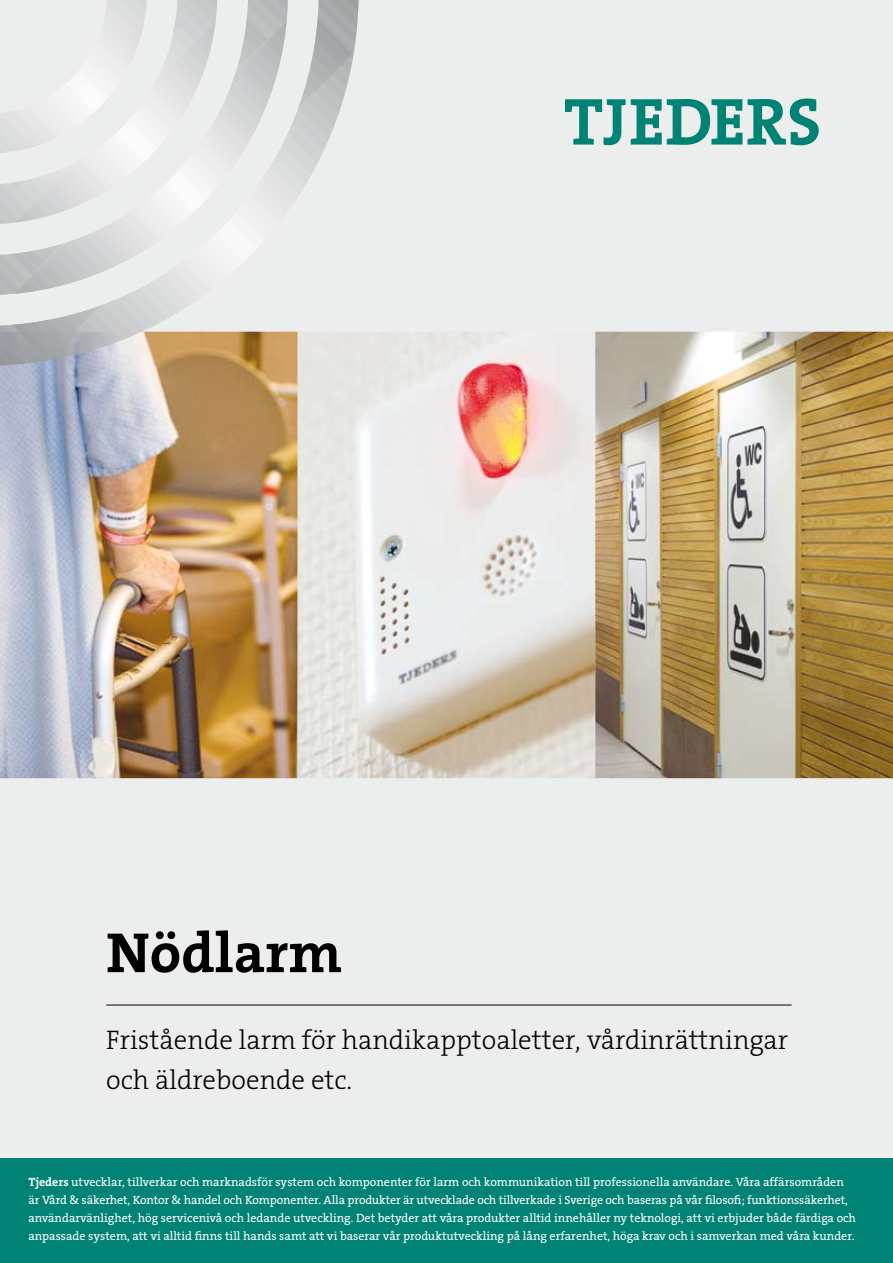
<style>
.page{position:relative;width:893px;height:1263px;background:#fff}
.page>*{position:absolute;margin:0;border:0;box-sizing:border-box;transform-origin:0 0}
.t1{font:700 57px "The Serif B7";color:#000}
.t2{font:300 27px/40.5px "The Serif B3";color:#000}
.t3{font:12px/18px "The Serif B5 Plain";color:#fff}
.s1{font-family:"The Serif B7";font-weight:700}
</style>
<div class="page">
<div style="left:0;top:0;width:893px;height:1216px;background:#eceded"></div>
<svg style="left:565px;top:99px;width:254px;height:46px"></svg>
<hr style="left:106px;top:1005px;width:686px;height:1px;background:#000">
<img style="left:0;top:332px;width:893px;height:446px">
<div style="left:0;top:1159px;width:893px;height:104px;background:#008374"></div>
<svg style="left:0;top:0;width:359px;height:365px"></svg>
<h1 class="t1" style="left:106px;top:922px;width:237px">Nödlarm</h1>
<h2 class="t2" style="left:106px;top:1020px;width:683px">Fristående larm för handikapptoaletter, vårdinrättningar och äldreboende etc.</h2>
<p class="t3" style="left:28px;top:1173px;width:829px"><span class="s1">Tjeders</span> utvecklar, tillverkar och marknadsför system och komponenter för larm och kommunikation till professionella användare. Våra affärsområden är Vård &amp; säkerhet, Kontor &amp; handel och Komponenter. Alla produkter är utvecklade och tillverkade i Sverige och baseras på vår filosofi; funktionssäkerhet, användarvänlighet, hög servicenivå och ledande utveckling. Det betyder att våra produkter alltid innehåller ny teknologi, att vi erbjuder både färdiga och anpassade system, att vi alltid finns till hands samt att vi baserar vår produktutveckling på lång erfarenhet, höga krav och i samverkan med våra kunder.</p>
</div>
